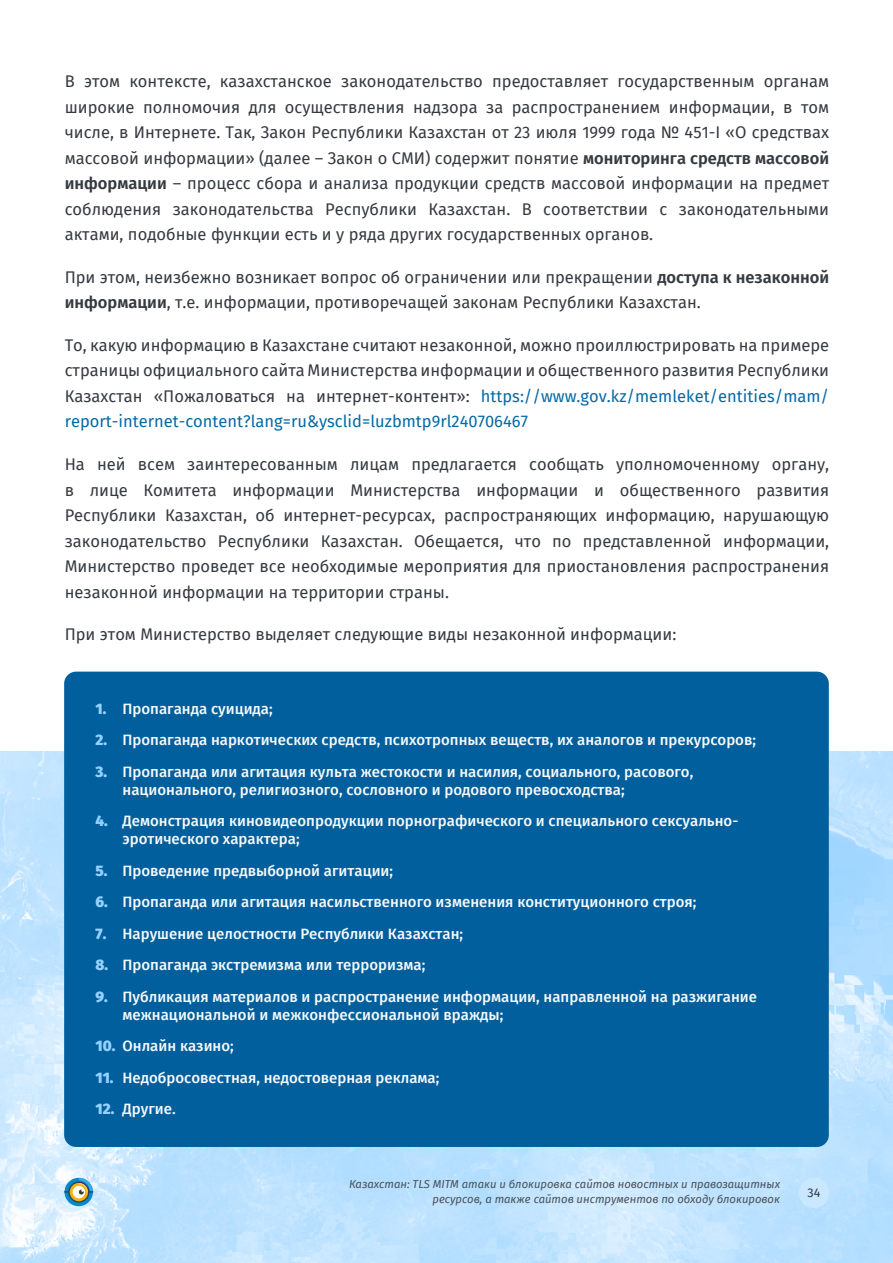
<style>
.page{position:relative;width:893px;height:1263px;background:#fff}
.page>*{position:absolute;margin:0;border:0;box-sizing:border-box;transform-origin:0 0}
.Body{font:16.5px/25.5px "Fira Sans";color:#343a40;text-align:justify}
.t1{font:500 15px/18px "Fira Sans";color:#f8f9fa}
.t2{font:12.6px "Fira Sans";color:#343a40}
.t3{font:italic 11.25px/15px "Fira Sans";color:#495057;text-align:right}
.s1{font-weight:600}
.s2{color:#056aa6}
.s3{font-weight:900;color:#94d1ff}
</style>
<div class="page">
<img style="left:0;top:751px;width:893px;height:512px">
<div style="left:64px;top:672px;width:765px;height:475px;background:#005f9c;border-radius:12px"></div>
<div style="left:799px;top:1178px;width:30px;height:30px;background:#c9e8ff;border-radius:50%"></div>
<svg style="left:65px;top:1178px;width:28px;height:28px"></svg>
<div style="left:71px;top:1184px;width:15px;height:16px;background:#fff;border-radius:50%"></div>
<div style="left:68px;top:1181px;width:21px;height:21px;border:1px solid #374151;border-radius:50%"></div>
<div style="left:70px;top:1183px;width:18px;height:18px;border:3px solid #fab005;border-radius:50%"></div>
<svg style="left:79px;top:1178px;width:14px;height:17px"></svg>
<p class="Body" style="left:65px;top:68px;width:766px">В этом контексте, казахстанское законодательство предоставляет государственным органам широкие полномочия для осуществления надзора за распространением информации, в том числе, в Интернете. Так, Закон Республики Казахстан от 23 июля 1999 года № 451-I «О средствах массовой информации» (далее – Закон о СМИ) содержит понятие <span class="s1">мониторинга средств массовой информации</span> – процесс сбора и анализа продукции средств массовой информации на предмет соблюдения законодательства Республики Казахстан. В соответствии с законодательными актами, подобные функции есть и у ряда других государственных органов.</p>
<p class="Body" style="left:65px;top:264px;width:766px">При этом, неизбежно возникает вопрос об ограничении или прекращении <span class="s1">доступа к незаконной информации</span>, т.е. информации, противоречащей законам Республики Казахстан.</p>
<p class="Body" style="left:65px;top:332px;width:766px">То, какую информацию в Казахстане считают незаконной, можно проиллюстрировать на примере страницы официального сайта Министерства информации и общественного развития Республики Казахстан «Пожаловаться на интернет-контент»: <span class="s2">https://www.gov.kz/memleket/entities/mam/ report-internet-content?lang=ru&amp;ysclid=luzbmtp9rl240706467</span></p>
<p class="Body" style="left:65px;top:451px;width:766px">На ней всем заинтересованным лицам предлагается сообщать уполномоченному органу, в лице Комитета информации Министерства информации и общественного развития Республики Казахстан, об интернет-ресурсах, распространяющих информацию, нарушающую законодательство Республики Казахстан. Обещается, что по представленной информации, Министерство проведет все необходимые мероприятия для приостановления распространения незаконной информации на территории страны.</p>
<p class="Body" style="left:65px;top:621px;width:613px">При этом Министерство выделяет следующие виды незаконной информации:</p>
<p class="t1" style="left:96px;top:698px;width:179px"><span class="s3">1.</span> Пропаганда суицида;</p>
<p class="t1" style="left:96px;top:730px;width:662px"><span class="s3">2.</span> Пропаганда наркотических средств, психотропных веществ, их аналогов и прекурсоров;</p>
<p class="t1" style="left:123px;top:761px;width:572px;text-indent:-27px"><span class="s3">3.</span> Пропаганда или агитация культа жестокости и насилия, социального, расового, национального, религиозного, сословного и родового превосходства;</p>
<p class="t1" style="left:123px;top:811px;width:617px;text-indent:-27px"><span class="s3">4.</span> Демонстрация киновидеопродукции порнографического и специального сексуально&shy;эротического характера;</p>
<p class="t1" style="left:96px;top:860px;width:299px"><span class="s3">5.</span> Проведение предвыборной агитации;</p>
<p class="t1" style="left:96px;top:892px;width:602px"><span class="s3">6.</span> Пропаганда или агитация насильственного изменения конституционного строя;</p>
<p class="t1" style="left:96px;top:923px;width:369px"><span class="s3">7.</span> Нарушение целостности Республики Казахстан;</p>
<p class="t1" style="left:96px;top:955px;width:331px"><span class="s3">8.</span> Пропаганда экстремизма или терроризма;</p>
<p class="t1" style="left:123px;top:986px;width:636px;text-indent:-27px"><span class="s3">9.</span> Публикация материалов и распространение информации, направленной на разжигание межнациональной и межконфессиональной вражды;</p>
<p class="t1" style="left:96px;top:1036px;width:140px"><span class="s3">10.</span> Онлайн казино;</p>
<p class="t1" style="left:96px;top:1067px;width:345px"><span class="s3">11.</span> Недобросовестная, недостоверная реклама;</p>
<p class="t1" style="left:96px;top:1099px;width:82px"><span class="s3">12.</span> Другие.</p>
<p class="t3" style="left:349px;top:1177px;width:432px">Казахстан: TLS MITM атаки и блокировка сайтов новостных и правозащитных ресурсов, а также сайтов инструментов по обходу блокировок</p>
<p class="t2" style="left:807px;top:1183px;width:14px">34</p>
</div>
